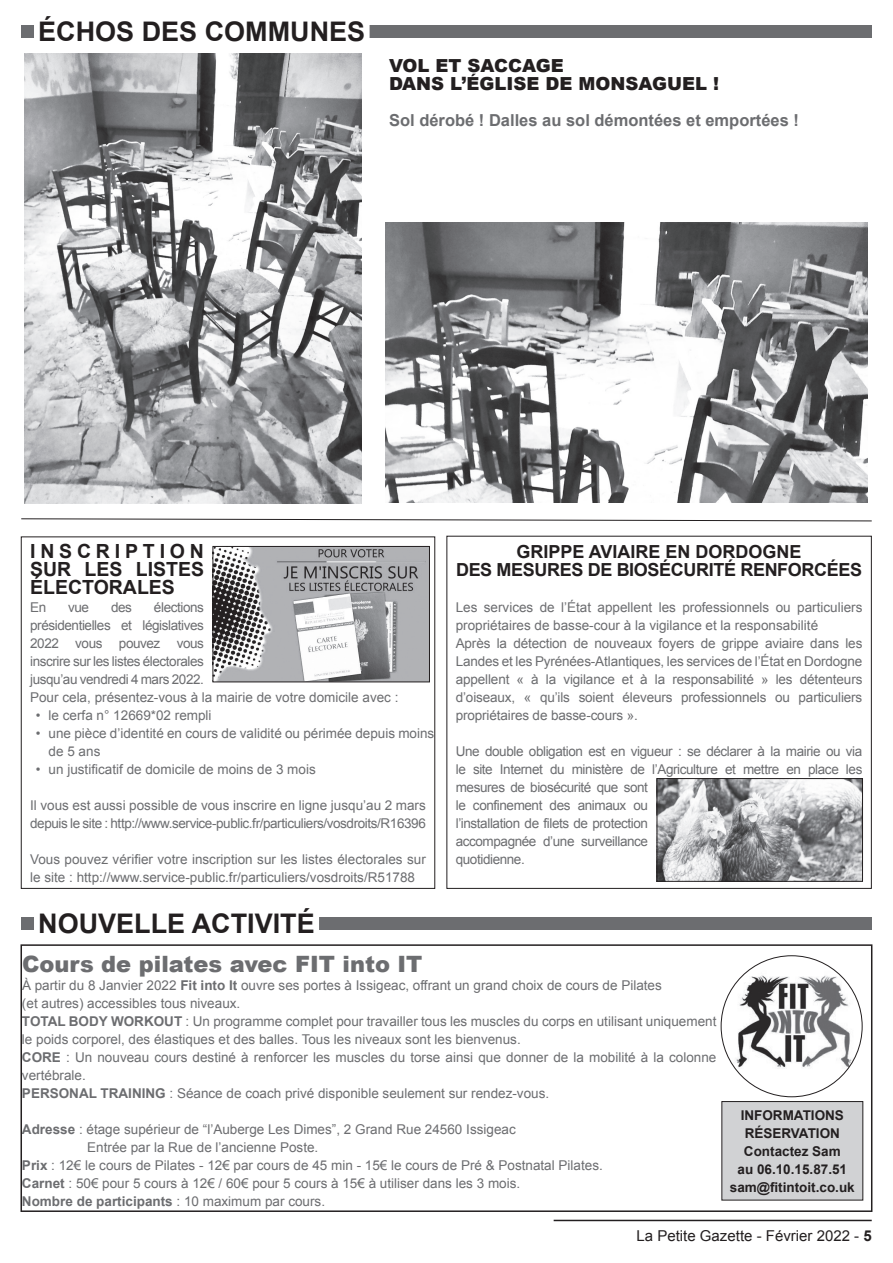
<style>
.page{position:relative;width:893px;height:1263px;background:#fff}
.page>*{position:absolute;margin:0;border:0;box-sizing:border-box;transform-origin:0 0}
.t1{font:700 27px "Arial";color:#231f20}
.t2{font:900 22.5px "Arial";color:#6c6d70}
.t3{font:700 19.5px/18px "Arial";color:#231f20;text-align:justify}
.t4{font:700 18px/18px "Arial";letter-spacing:-.02em;color:#231f20;text-align:center}
.t5{font:900 18px/18px "Arial";color:#231f20}
.t6{font:700 16.5px "Arial";color:#6c6d70}
.t7{font:15px "Arial";color:#231f20}
.t8{font:13.5px/18px "Arial";color:#6c6d70}
.t9{font:13.5px/18px "Arial";letter-spacing:-.03em;color:#6c6d70}
.t10{font:700 13.5px/18px "Arial";color:#231f20;text-align:center}
.t11{font:700 13.5px "Arial";color:#6c6d70}
.s1{font-weight:700}
.s2{font-weight:400}
</style>
<div class="page">
<hr style="left:554px;top:1220px;width:318px;height:1px;background:#231f20">
<div style="left:21px;top:26px;width:851px;height:12px;background:#6c6d70"></div>
<div style="left:34px;top:21px;width:336px;height:20px;background:#fff"></div>
<div style="left:21px;top:944px;width:851px;height:268px;border:2px solid #231f20"></div>
<div style="left:722px;top:1101px;width:141px;height:99px;background:#d1d2d4"></div>
<div style="left:721px;top:1101px;width:142px;height:99px;border:1px solid #231f20"></div>
<img style="left:726px;top:959px;width:132px;height:120px">
<div style="left:21px;top:917px;width:851px;height:13px;background:#6c6d70"></div>
<div style="left:34px;top:913px;width:285px;height:20px;background:#fff"></div>
<div style="left:21px;top:536px;width:414px;height:353px;border:1px solid #231f20"></div>
<img style="left:215px;top:548px;width:213px;height:132px">
<div style="left:213px;top:546px;width:217px;height:136px;border:1px solid #231f20"></div>
<div style="left:446px;top:536px;width:426px;height:353px;border:1px solid #231f20"></div>
<img style="left:659px;top:780px;width:202px;height:100px">
<div style="left:657px;top:778px;width:206px;height:104px;border:1px solid #231f20"></div>
<img style="left:24px;top:53px;width:338px;height:451px">
<img style="left:385px;top:222px;width:482px;height:281px">
<svg style="left:21px;top:518px;width:851px;height:4px"></svg>
<h1 class="t1" style="left:38px;top:14px;width:329px">ÉCHOS DES COMMUNES</h1>
<h3 class="t5" style="left:389px;top:56px;width:331px">VOL ET SACCAGE<br>DANS L’ÉGLISE DE MONSAGUEL !</h3>
<p class="t6" style="left:389px;top:109px;width:411px">Sol dérobé ! Dalles au sol démontées et emportées !</p>
<h3 class="t3" style="left:30px;top:543px;width:175px">INSCRIPTION SUR LES LISTES ÉLECTORALES</h3>
<p class="t8" style="left:30px;top:598px;width:18px">En</p>
<p class="t8" style="left:68px;top:598px;width:22px">vue</p>
<p class="t8" style="left:111px;top:598px;width:22px">des</p>
<p class="t9" style="left:30px;top:598px;width:370px;text-indent:124px">élections<br>présidentielles et législatives<br>2022 vous pouvez vous<br>inscrire sur les listes électorales<br>jusqu’au vendredi 4 mars 2022.<br>Pour cela, présentez-vous à la mairie de votre domicile avec :</p>
<p class="t8" style="left:36px;top:706px;width:177px">• le cerfa n° 12669*02 rempli</p>
<p class="t8" style="left:49px;top:724px;width:387px;text-indent:-13px">• une pièce d’identité en cours de validité ou périmée depuis moins de 5 ans</p>
<p class="t8" style="left:36px;top:760px;width:281px">• un justificatif de domicile de moins de 3 mois</p>
<p class="t9" style="left:30px;top:796px;width:397px">Il vous est aussi possible de vous inscrire en ligne jusqu’au 2 mars depuis le site : http://www.service-public.fr/particuliers/vosdroits/R16396</p>
<p class="t8" style="left:30px;top:850px;width:397px">Vous pouvez vérifier votre inscription sur les listes électorales sur le site : http://www.service-public.fr/particuliers/vosdroits/R51788</p>
<h1 class="t1" style="left:38px;top:905px;width:278px">NOUVELLE ACTIVITÉ</h1>
<h3 class="t4" style="left:456px;top:543px;width:408px">GRIPPE AVIAIRE EN DORDOGNE<br>DES MESURES DE BIOSÉCURITÉ RENFORCÉES</h3>
<p class="t8" style="left:456px;top:598px;width:408px">Les services de l’État appellent les professionnels ou particuliers propriétaires de basse-cour à la vigilance et la responsabilité<br>Après la détection de nouveaux foyers de grippe aviaire dans les Landes et les Pyrénées-Atlantiques, les services de l’État en Dordogne appellent « à la vigilance et à la responsabilité » les détenteurs d’oiseaux, « qu’ils soient éleveurs professionnels ou particuliers propriétaires de basse-cours ».</p>
<p class="t9" style="left:456px;top:742px;width:408px">Une double obligation est en vigueur : se déclarer à la mairie ou via le site Internet du ministère de l’Agriculture et mettre en place les mesures de biosécurité que sont<br>le confinement des animaux ou<br>l’installation de filets de protection<br>accompagnée d’une surveillance<br>quotidienne.</p>
<h2 class="t2" style="left:22px;top:948px;width:402px">Cours de pilates avec FIT into IT</h2>
<p class="t8" style="left:22px;top:976px;width:696px">À partir du 8 Janvier 2022 <span class="s1">Fit into It</span> ouvre ses portes à Issigeac, offrant un grand choix de cours de Pilates<br>(et autres) accessibles tous niveaux.<br><span class="s1">TOTAL BODY WORKOUT</span> : Un programme complet pour travailler tous les muscles du corps en utilisant uniquement le poids corporel, des élastiques et des balles. Tous les niveaux sont les bienvenus.<br><span class="s1">CORE</span> : Un nouveau cours destiné à renforcer les muscles du torse ainsi que donner de la mobilité à la colonne vertébrale.<br><span class="s1">PERSONAL TRAINING</span> : Séance de coach privé disponible seulement sur rendez-vous.</p>
<p class="t8" style="left:22px;top:1120px;width:495px"><span class="s1">Adresse</span> : étage supérieur de “l’Auberge Les Dimes”, 2 Grand Rue 24560 Issigeac</p>
<p class="t8" style="left:87px;top:1138px;width:233px">Entrée par la Rue de l’ancienne Poste.</p>
<p class="t8" style="left:22px;top:1156px;width:582px"><span class="s1">Prix</span> : 12€ le cours de Pilates - 12€ par cours de 45 min - 15€ le cours de Pré &amp; Postnatal Pilates.</p>
<p class="t8" style="left:22px;top:1174px;width:500px"><span class="s1">Carnet</span> : 50€ pour 5 cours à 12€ / 60€ pour 5 cours à 15€ à utiliser dans les 3 mois.</p>
<p class="t11" style="left:22px;top:1192px;width:305px">Nombre de participants <span class="s2">: 10 maximum par cours.</span></p>
<p class="t10" style="left:730px;top:1107px;width:126px">INFORMATIONS<br>RÉSERVATION<br>Contactez Sam<br>au 06.10.15.87.51 sam@fitintoit.co.uk</p>
<p class="t7" style="left:637px;top:1226px;width:237px">La Petite Gazette - Février 2022 - <span class="s1">5</span></p>
</div>
